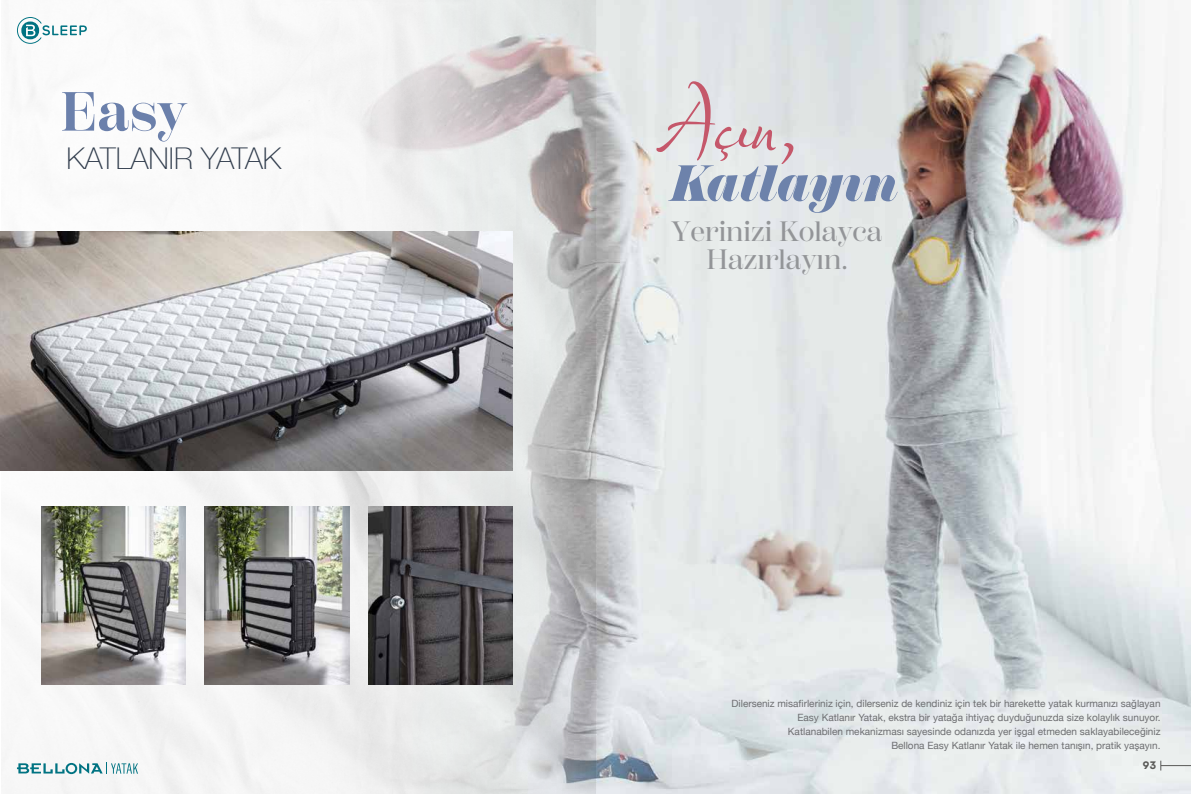
<style>
.page{position:relative;width:1191px;height:794px;background:#fff}
.page>*{position:absolute;margin:0;border:0;box-sizing:border-box;transform-origin:0 0}
.t1{font:77.9px "Olicana Smooth";color:#c5576a}
.t2{font:700 55px "Scotch Display";color:#6b80ab}
.t3{font:italic 900 50.7px "Scotch Display";color:#6d82ab}
.t4{font:100 30px "Helvetica Neue";color:#313d4d}
.t5{font:500 28px/27.8px "Scotch Display";color:#939598;text-align:center}
.t6{font:10px/14px "Helvetica Neue";color:#6d6e71;text-align:right}
.t7{font:700 10px "Galano Classic";color:#595957}
</style>
<div class="page">
<img style="left:595px;top:0;width:596px;height:794px">
<img style="left:1px;top:0;width:594px;height:794px">
<img style="left:368px;top:506px;width:144px;height:179px">
<img style="left:205px;top:506px;width:144px;height:179px">
<img style="left:41px;top:506px;width:145px;height:179px">
<img style="left:0;top:232px;width:512px;height:238px">
<svg style="left:17px;top:17px;width:70px;height:27px"></svg>
<svg style="left:17px;top:762px;width:121px;height:12px"></svg>
<hr style="left:1161px;top:765px;width:30px;height:1px;background:#595957">
<h2 class="t2" style="left:61px;top:80px;width:128px">Easy</h2>
<h3 class="t4" style="left:66px;top:135px;width:216px">KATLANIR YATAK</h3>
<h1 class="t1" style="left:659px;top:75px;width:141px">Açın,</h1>
<h3 class="t3" style="left:670px;top:154px;width:229px">Katlayın</h3>
<h3 class="t5" style="left:671px;top:218px;width:213px">Yerinizi Kolayca<br>Hazırlayın.</h3>
<p class="t6" style="left:731px;top:697px;width:430px">Dilerseniz misafirleriniz için, dilerseniz de kendiniz için tek bir harekette yatak kurmanızı sağlayan Easy Katlanır Yatak, ekstra bir yatağa ihtiyaç duyduğunuzda size kolaylık sunuyor.<br>Katlanabilen mekanizması sayesinde odanızda yer işgal etmeden saklayabileceğiniz<br>Bellona Easy Katlanır Yatak ile hemen tanışın, pratik yaşayın.</p>
<p class="t7" style="left:1143px;top:758px;width:14px">93</p>
</div>
